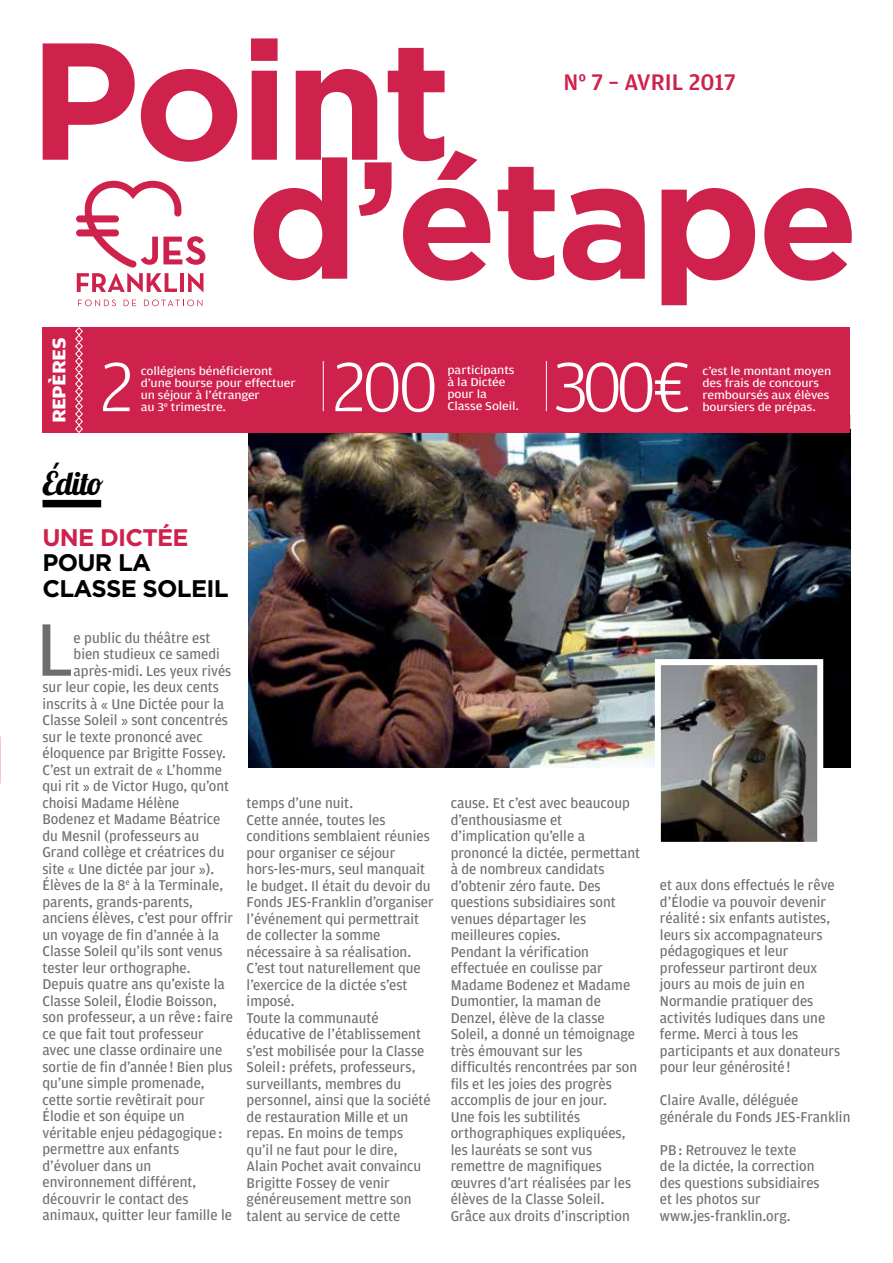
<style>
.page{position:relative;width:893px;height:1263px;background:#fff}
.page>*{position:absolute;margin:0;border:0;box-sizing:border-box;transform-origin:0 0}
.t1{font:700 166.2px/118.9px "Gotham";letter-spacing:-.03em;color:#ce224d}
.t2{font:78.9px "Amplitude";color:#6d6e71}
.t3{font:300 73.5px "Amplitude";letter-spacing:-.075em;color:#fff}
.t4{font:32.4px "Lobster 1.4";letter-spacing:-.03em;color:#000}
.t5{font:700 24px/25.5px "Gotham";letter-spacing:-.03em;color:#000}
.t6{font:500 24px "Amplitude";color:#ce224d}
.t7{font:700 24px "Gotham";letter-spacing:-.03em;color:#ce224d}
.t8{font:700 19.5px "Amplitude";letter-spacing:-.03em;color:#fff;scale:1.16 1}
.t9{font:15px/16.5px "Amplitude";color:#6d6e71}
.t10{font:12px/12px "Amplitude";letter-spacing:-.01em;color:#fff;scale:1.16 1}
</style>
<div class="page">
<img style="left:248px;top:433px;width:602px;height:334px">
<svg style="left:78px;top:300px;width:38px;height:6px"></svg>
<svg style="left:124px;top:300px;width:12px;height:6px"></svg>
<svg style="left:144px;top:300px;width:58px;height:6px"></svg>
<svg style="left:77px;top:181px;width:128px;height:111px"></svg>
<div style="left:76px;top:215px;width:43px;height:7px;background:#ce224d;border-radius:3px"></div>
<div style="left:76px;top:229px;width:43px;height:7px;background:#ce224d;border-radius:3px"></div>
<div style="left:43px;top:327px;width:807px;height:106px;background:#ce224d"></div>
<svg style="left:75px;top:327px;width:8px;height:106px"></svg>
<hr style="left:323px;top:361px;width:1px;height:50px;background:#fff">
<hr style="left:546px;top:361px;width:1px;height:50px;background:#fff">
<div style="left:43px;top:500px;width:58px;height:7px;background:#000"></div>
<img style="left:652px;top:656px;width:174px;height:186px">
<h1 class="t1" style="left:246px;top:37px;width:614px;text-indent:-218px">Point d’étape</h1>
<h3 class="t6" style="left:563px;top:69px;width:174px">N° 7 – AVRIL 2017</h3>
<h3 class="t8" style="left:48px;top:423px;width:75px;rotate:-90deg">REPÈRES</h3>
<h3 class="t3" style="left:100px;top:346px;width:35px">2</h3>
<p class="t10" style="left:141px;top:365px;width:135px">collégiens bénéficieront d’une bourse pour effectuer un séjour à l’étranger<br>au 3<sup>e</sup> trimestre.</p>
<h3 class="t3" style="left:332px;top:346px;width:108px">200</h3>
<p class="t10" style="left:448px;top:364px;width:63px">participants à la Dictée pour la<br>Classe Soleil.</p>
<h3 class="t3" style="left:553px;top:346px;width:139px">300¤</h3>
<p class="t10" style="left:702px;top:365px;width:112px">c’est le montant moyen des frais de concours remboursés aux élèves boursiers de prépas.</p>
<h3 class="t4" style="left:43px;top:462px;width:63px">Édito</h3>
<h3 class="t7" style="left:43px;top:523px;width:148px">UNE DICTÉE</h3>
<h3 class="t5" style="left:43px;top:549px;width:188px">POUR LA<br>CLASSE SOLEIL</h3>
<h2 class="t2" style="left:36px;top:606px;width:39px">L</h2>
<p class="t9" style="left:74px;top:630px;width:138px">e public du théâtre est</p>
<p class="t9" style="left:74px;top:646px;width:148px">bien studieux ce samedi</p>
<p class="t9" style="left:74px;top:663px;width:159px">après-midi. Les yeux rivés</p>
<p class="t9" style="left:43px;top:679px;width:178px">sur leur copie, les deux cents</p>
<p class="t9" style="left:43px;top:696px;width:183px">inscrits à « Une Dictée pour la</p>
<p class="t9" style="left:43px;top:712px;width:187px">Classe Soleil » sont concentrés</p>
<p class="t9" style="left:43px;top:729px;width:162px">sur le texte prononcé avec</p>
<p class="t9" style="left:43px;top:745px;width:185px">éloquence par Brigitte Fossey.</p>
<p class="t9" style="left:43px;top:762px;width:181px">C’est un extrait de « L’homme</p>
<p class="t9" style="left:43px;top:778px;width:188px">qui rit » de Victor Hugo, qu’ont</p>
<p class="t9" style="left:43px;top:795px;width:138px">choisi Madame Hélène</p>
<p class="t9" style="left:43px;top:811px;width:179px">Bodenez et Madame Béatrice</p>
<p class="t9" style="left:43px;top:828px;width:158px">du Mesnil (professeurs au</p>
<p class="t9" style="left:43px;top:844px;width:183px">Grand collège et créatrices du</p>
<p class="t9" style="left:43px;top:861px;width:173px">site « Une dictée par jour »).</p>
<p class="t9" style="left:43px;top:877px;width:182px">Élèves de la 8<sup>e</sup> à la Terminale,</p>
<p class="t9" style="left:43px;top:894px;width:152px">parents, grands-parents,</p>
<p class="t9" style="left:43px;top:910px;width:192px">anciens élèves, c’est pour offrir</p>
<p class="t9" style="left:43px;top:927px;width:178px">un voyage de fin d’année à la</p>
<p class="t9" style="left:43px;top:943px;width:182px">Classe Soleil qu’ils sont venus</p>
<p class="t9" style="left:43px;top:960px;width:149px">tester leur orthographe.</p>
<p class="t9" style="left:43px;top:976px;width:184px">Depuis quatre ans qu’existe la</p>
<p class="t9" style="left:43px;top:993px;width:176px">Classe Soleil, Élodie Boisson,</p>
<p class="t9" style="left:43px;top:1009px;width:192px">son professeur, a un rêve : faire</p>
<p class="t9" style="left:43px;top:1026px;width:163px">ce que fait tout professeur</p>
<p class="t9" style="left:43px;top:1042px;width:181px">avec une classe ordinaire une</p>
<p class="t9" style="left:43px;top:1059px;width:192px">sortie de fin d’année ! Bien plus</p>
<p class="t9" style="left:43px;top:1075px;width:164px">qu’une simple promenade,</p>
<p class="t9" style="left:43px;top:1092px;width:164px">cette sortie revêtirait pour</p>
<p class="t9" style="left:43px;top:1108px;width:144px">Élodie et son équipe un</p>
<p class="t9" style="left:43px;top:1125px;width:181px">véritable enjeu pédagogique :</p>
<p class="t9" style="left:43px;top:1141px;width:138px">permettre aux enfants</p>
<p class="t9" style="left:43px;top:1158px;width:110px">d’évoluer dans un</p>
<p class="t9" style="left:43px;top:1174px;width:155px">environnement différent,</p>
<p class="t9" style="left:43px;top:1191px;width:148px">découvrir le contact des</p>
<p class="t9" style="left:43px;top:1207px;width:191px">animaux, quitter leur famille le</p>
<p class="t9" style="left:247px;top:795px;width:189px">temps d’une nuit.<br>Cette année, toutes les conditions semblaient réunies pour organiser ce séjour hors-les-murs, seul manquait le budget. Il était du devoir du<br>Fonds JES-Franklin d’organiser l’événement qui permettrait de collecter la somme nécessaire à sa réalisation.<br>C’est tout naturellement que l’exercice de la dictée s’est imposé.<br>Toute la communauté éducative de l’établissement s’est mobilisée pour la Classe<br>Soleil: préfets, professeurs, surveillants, membres du personnel, ainsi que la société de restauration Mille et un repas. En moins de temps<br>qu’il ne faut pour le dire,<br>Alain Pochet avait convaincu<br>Brigitte Fossey de venir généreusement mettre son talent au service de cette</p>
<p class="t9" style="left:451px;top:795px;width:191px">cause. Et c’est avec beaucoup d’enthousiasme et d’implication qu’elle a prononcé la dictée, permettant à de nombreux candidats d’obtenir zéro faute. Des questions subsidiaires sont venues départager les meilleures copies.<br>Pendant la vérification effectuée en coulisse par<br>Madame Bodenez et Madame<br>Dumontier, la maman de<br>Denzel, élève de la classe<br>Soleil, a donné un témoignage très émouvant sur les difficultés rencontrées par son fils et les joies des progrès accomplis de jour en jour.<br>Une fois les subtilités orthographiques expliquées, les lauréats se sont vus remettre de magnifiques œuvres d’art réalisées par les élèves de la Classe Soleil.<br>Grâce aux droits d’inscription</p>
<p class="t9" style="left:660px;top:877px;width:182px">et aux dons effectués le rêve d’Élodie va pouvoir devenir réalité : six enfants autistes, leurs six accompagnateurs pédagogiques et leur professeur partiront deux jours au mois de juin en<br>Normandie pratiquer des activités ludiques dans une ferme. Merci à tous les participants et aux donateurs pour leur générosité !</p>
<p class="t9" style="left:660px;top:1092px;width:192px">Claire Avalle, déléguée générale du Fonds JES-Franklin</p>
<p class="t9" style="left:660px;top:1141px;width:161px">PB: Retrouvez le texte<br>de la dictée, la correction des questions subsidiaires et les photos sur www.jes-franklin.org.</p>
</div>
